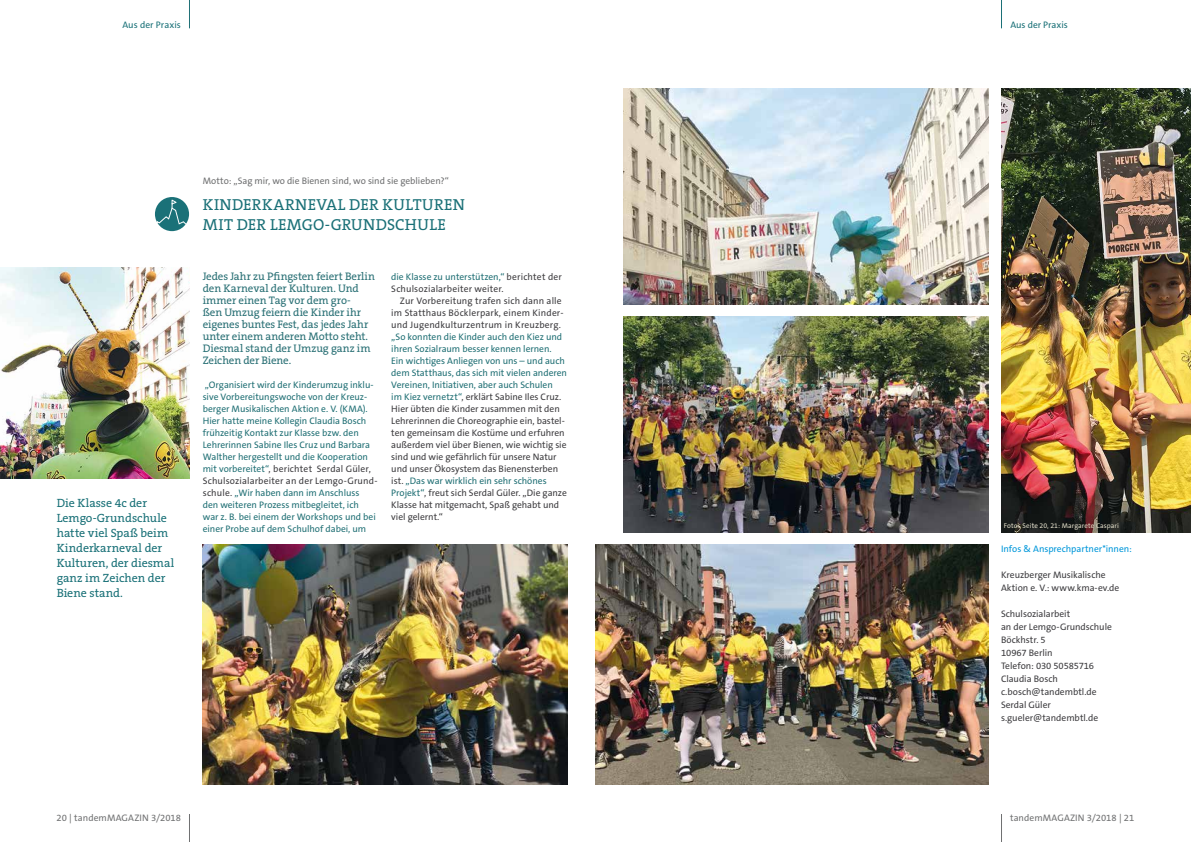
<style>
.page{position:relative;width:1191px;height:842px;background:#fff}
.page>*{position:absolute;margin:0;border:0;box-sizing:border-box;transform-origin:0 0}
.t1{font:16px/20px "The Serif B W5 Plain";letter-spacing:.025em;color:#1a7077}
.t2{font:12px/15px "The Serif B W5 Plain";letter-spacing:-.005em;color:#1a7178}
.t3{font:11px/12px "The Serif B W5 Plain";letter-spacing:-.01em;color:#286f74}
.t4{font:9.5px/12px "The Sans B W5 Plain";letter-spacing:-.005em;color:#3e3d40}
.t5{font:9.5px/12px "The Sans B W5 Plain";letter-spacing:-.005em;color:#217075}
.t6{font:9.5px/12px "The Sans B W5 Plain";letter-spacing:.015em;color:#3e3d40}
.t7{font:9.5px "The Sans B W5 Plain";color:#707172}
.t8{font:9.5px "The Sans B W5 Plain";letter-spacing:-.005em;color:#0097da}
.t9{font:9.5px "The Sans B W5 Plain";letter-spacing:.005em;color:#1a7178}
.t10{font:9.5px "The Sans B W5 Plain";letter-spacing:-.005em;color:#1a7077}
.t11{font:7px "The Sans B W5 Plain";letter-spacing:.015em;color:#e1ddc9}
.s1{color:#3e3d40}
.s2{color:#217075}
</style>
<div class="page">
<svg style="left:189px;top:814px;width:1px;height:28px"></svg>
<svg style="left:1001px;top:814px;width:1px;height:28px"></svg>
<svg style="left:189px;top:0;width:1px;height:28px"></svg>
<svg style="left:1001px;top:0;width:1px;height:28px"></svg>
<img style="left:203px;top:544px;width:364px;height:240px">
<img style="left:624px;top:316px;width:364px;height:216px">
<img style="left:624px;top:88px;width:364px;height:216px">
<img style="left:595px;top:544px;width:393px;height:240px">
<img style="left:1001px;top:88px;width:190px;height:444px">
<svg style="left:155px;top:197px;width:34px;height:34px"></svg>
<svg style="left:155px;top:198px;width:35px;height:32px"></svg>
<img style="left:0;top:267px;width:190px;height:211px">
<p class="t9" style="left:122px;top:19px;width:60px">Aus der Praxis</p>
<p class="t2" style="left:57px;top:496px;width:119px">Die Klasse 4c der<br>Lemgo-Grundschule hatte viel Spaß beim<br>Kinderkarneval der<br>Kulturen, der diesmal ganz im Zeichen der<br>Biene stand.</p>
<p class="t7" style="left:203px;top:175px;width:247px">Motto: „Sag mir, wo die Bienen sind, wo sind sie geblieben?“</p>
<h1 class="t1" style="left:203px;top:195px;width:263px">KINDERKARNEVAL DER KULTUREN<br>MIT DER LEMGO-GRUNDSCHULE</h1>
<p class="t3" style="left:203px;top:271px;width:174px">Jedes Jahr zu Pfingsten feiert Berlin den Karneval der Kulturen. Und immer einen Tag vor dem gro-<br>ßen Umzug feiern die Kinder ihr eigenes buntes Fest, das jedes Jahr unter einem anderen Motto steht.<br>Diesmal stand der Umzug ganz im<br>Zeichen der Biene.</p>
<p class="t5" style="left:203px;top:379px;width:176px">„Organisiert wird der Kinderumzug inklu&shy;sive Vorbereitungswoche von der Kreuz&shy;berger Musikalischen Aktion e. V. (KMA).<br>Hier hatte meine Kollegin Claudia Bosch frühzeitig Kontakt zur Klasse bzw. den Lehrerinnen Sabine Iles Cruz und Barbara Walther hergestellt und die Kooperation mit vorbereitet“<span class="s1">, berichtet Serdal Güler, Schulsozialarbeiter an der Lemgo-Grund&shy;schule.</span> „Wir haben dann im Anschluss<br>den weiteren Prozess mitbegleitet, ich<br>war z. B. bei einem der Workshops und bei einer Probe auf dem Schulhof dabei, um</p>
<p class="t4" style="left:391px;top:271px;width:172px"><span class="s2">die Klasse zu unterstützen,“</span> berichtet der<br>Schulsozialarbeiter weiter.</p>
<p class="t6" style="left:391px;top:295px;width:174px;text-indent:9px">Zur Vorbereitung trafen sich dann alle im Statthaus Böcklerpark, einem Kinder&shy;und Jugendkulturzentrum in Kreuzberg.</p>
<p class="t4" style="left:391px;top:331px;width:177px"><span class="s2">„So konnten die Kinder auch den Kiez und ihren Sozialraum besser kennen lernen.<br>Ein wichtiges Anliegen von uns – und auch dem Statthaus, das sich mit vielen anderen Vereinen, Initiativen, aber auch Schulen<br>im Kiez vernetzt“</span>, erklärt Sabine Iles Cruz.<br>Hier übten die Kinder zusammen mit den Lehrerinnen die Choreographie ein, bastel&shy;ten gemeinsam die Kostüme und erfuhren außerdem viel über Bienen, wie wichtig sie sind und wie gefährlich für unsere Natur und unser Ökosystem das Bienensterben ist. <span class="s2">„Das war wirklich ein sehr schönes Projekt“</span>, freut sich Serdal Güler. „Die ganze Klasse hat mitgemacht, Spaß gehabt und viel gelernt.“</p>
<p class="t10" style="left:1010px;top:19px;width:59px">Aus der Praxis</p>
<p class="t11" style="left:1003px;top:522px;width:117px">Fotos Seite 20, 21: Margarete Caspari</p>
<p class="t8" style="left:1001px;top:543px;width:132px">Infos &amp; Ansprechpartner*innen:</p>
<p class="t4" style="left:1001px;top:569px;width:120px;line-height:13px">Kreuzberger Musikalische<br>Aktion e. V.: www.kma-ev.de</p>
<p class="t4" style="left:1001px;top:608px;width:112px;line-height:13px">Schulsozialarbeit<br>an der Lemgo-Grundschule<br>Böckhstr. 5<br>10967 Berlin<br>Telefon: 030 50585716<br>Claudia Bosch c.bosch@tandembtl.de<br>Serdal Güler s.gueler@tandembtl.de</p>
<p class="t7" style="left:57px;top:812px;width:126px">20 | tandemMAGAZIN 3/2018</p>
<p class="t7" style="left:1010px;top:812px;width:126px">tandemMAGAZIN 3/2018 | 21</p>
</div>
